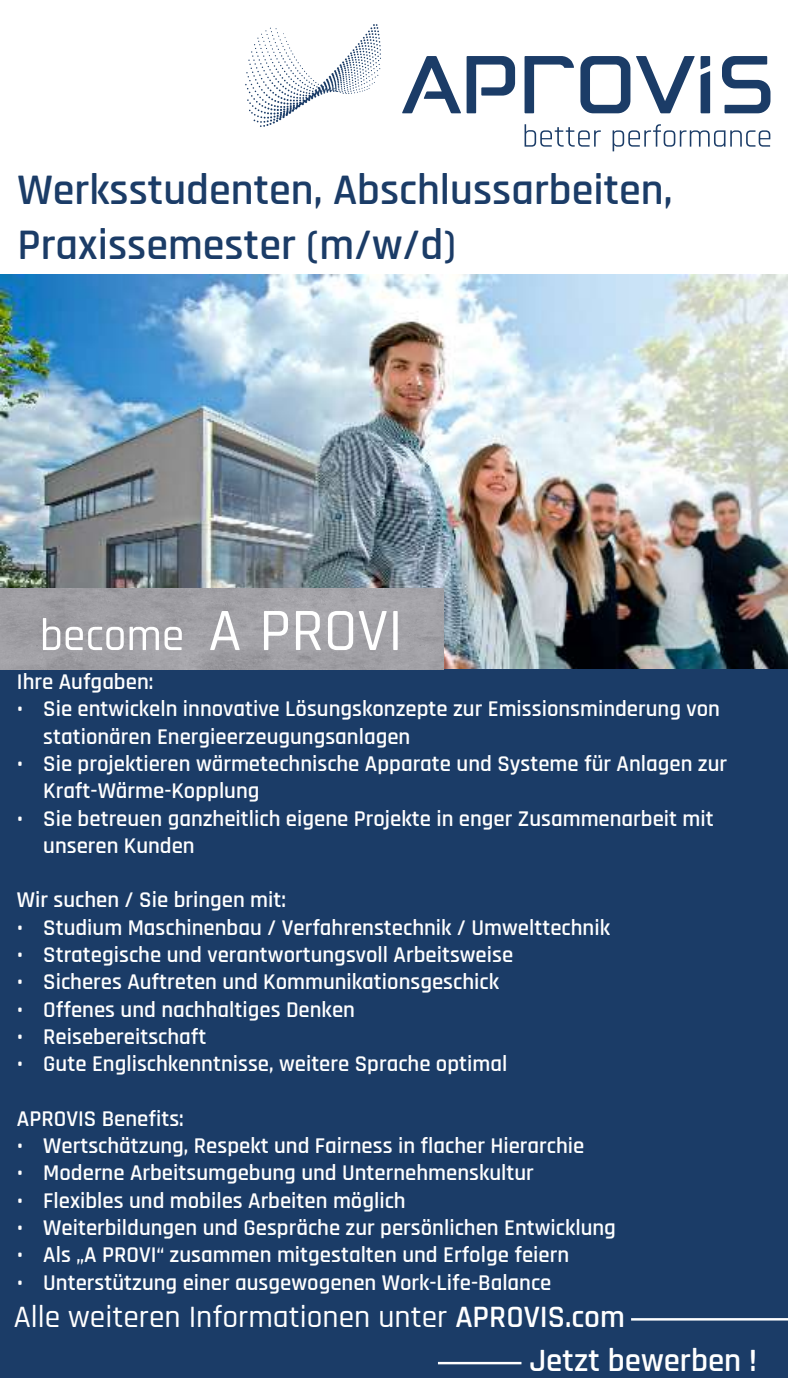
<style>
.page{position:relative;width:788px;height:1378px;background:#fff}
.page>*{position:absolute;margin:0;border:0;box-sizing:border-box;transform-origin:0 0}
.t1{font:600 44.1px/54.7px "Rajdhani";color:#1b3c67}
.t2{font:600 32.9px "Rajdhani";color:#fff}
.t3{font:500 31.5px "Rajdhani";color:#fff}
.t4{font:600 22.75px/27.3px "Rajdhani";color:#fff}
.s1{font-weight:600}
</style>
<div class="page">
<svg style="left:524px;top:124px;width:76px;height:23px"></svg>
<svg style="left:612px;top:124px;width:158px;height:27px"></svg>
<svg style="left:245px;top:24px;width:136px;height:103px"></svg>
<svg style="left:402px;top:56px;width:113px;height:57px"></svg>
<svg style="left:524px;top:56px;width:50px;height:57px"></svg>
<svg style="left:700px;top:56px;width:10px;height:57px"></svg>
<svg style="left:722px;top:56px;width:48px;height:57px"></svg>
<svg style="left:580px;top:56px;width:114px;height:57px"></svg>
<div style="left:0;top:611px;width:788px;height:767px;background:#1b3c67"></div>
<img style="left:0;top:274px;width:788px;height:394px">
<img style="left:0;top:588px;width:443px;height:82px">
<svg style="left:43px;top:618px;width:17px;height:32px"></svg>
<svg style="left:66px;top:627px;width:58px;height:23px"></svg>
<svg style="left:130px;top:627px;width:52px;height:23px"></svg>
<svg style="left:210px;top:611px;width:30px;height:39px"></svg>
<svg style="left:264px;top:611px;width:24px;height:39px"></svg>
<svg style="left:296px;top:611px;width:25px;height:39px"></svg>
<svg style="left:328px;top:611px;width:59px;height:39px;background:#c2c1c4"></svg>
<svg style="left:393px;top:611px;width:4px;height:39px"></svg>
<hr style="left:631px;top:1318px;width:157px;height:3px;background:#fff">
<hr style="left:438px;top:1362px;width:83px;height:2px;background:#fff">
<h1 class="t1" style="left:18px;top:164px;width:656px">Werksstudenten, Abschlussarbeiten,<br>Praxissemester (m/w/d)</h1>
<p class="t4" style="left:17px;top:669px;width:138px">Ihre Aufgaben:</p>
<p class="t4" style="left:43px;top:696px;width:678px;text-indent:-26px">• Sie entwickeln innovative Lösungskonzepte zur Emissionsminderung von stationären Energieerzeugungsanlagen</p>
<p class="t4" style="left:43px;top:751px;width:685px;text-indent:-26px">• Sie projektieren wärmetechnische Apparate und Systeme für Anlagen zur<br>Kraft-Wärme-Kopplung</p>
<p class="t4" style="left:43px;top:805px;width:672px;text-indent:-26px">• Sie betreuen ganzheitlich eigene Projekte in enger Zusammenarbeit mit unseren Kunden</p>
<p class="t4" style="left:17px;top:887px;width:270px">Wir suchen / Sie bringen mit:</p>
<p class="t4" style="left:17px;top:914px;width:594px">• Studium Maschinenbau / Verfahrenstechnik / Umwelttechnik</p>
<p class="t4" style="left:17px;top:942px;width:498px">• Strategische und verantwortungsvoll Arbeitsweise</p>
<p class="t4" style="left:17px;top:969px;width:483px">• Sicheres Auftreten und Kommunikationsgeschick</p>
<p class="t4" style="left:17px;top:996px;width:339px">• Offenes und nachhaltiges Denken</p>
<p class="t4" style="left:17px;top:1024px;width:191px">• Reisebereitschaft</p>
<p class="t4" style="left:17px;top:1051px;width:492px">• Gute Englischkenntnisse, weitere Sprache optimal</p>
<p class="t4" style="left:17px;top:1106px;width:168px">APROVIS Benefits:</p>
<p class="t4" style="left:17px;top:1133px;width:569px">• Wertschätzung, Respekt und Fairness in flacher Hierarchie</p>
<p class="t4" style="left:17px;top:1160px;width:518px">• Moderne Arbeitsumgebung und Unternehmenskultur</p>
<p class="t4" style="left:17px;top:1187px;width:390px">• Flexibles und mobiles Arbeiten möglich</p>
<p class="t4" style="left:17px;top:1215px;width:600px">• Weiterbildungen und Gespräche zur persönlichen Entwicklung</p>
<p class="t4" style="left:17px;top:1242px;width:553px">• Als „A PROVI“ zusammen mitgestalten und Erfolge feiern</p>
<p class="t4" style="left:17px;top:1269px;width:536px">• Unterstützung einer ausgewogenen Work-Life-Balance</p>
<h3 class="t3" style="left:14px;top:1299px;width:612px">Alle weiteren Informationen unter <span class="s1">APROVIS.com</span></h3>
<h2 class="t2" style="left:529px;top:1341px;width:229px">Jetzt bewerben !</h2>
</div>
